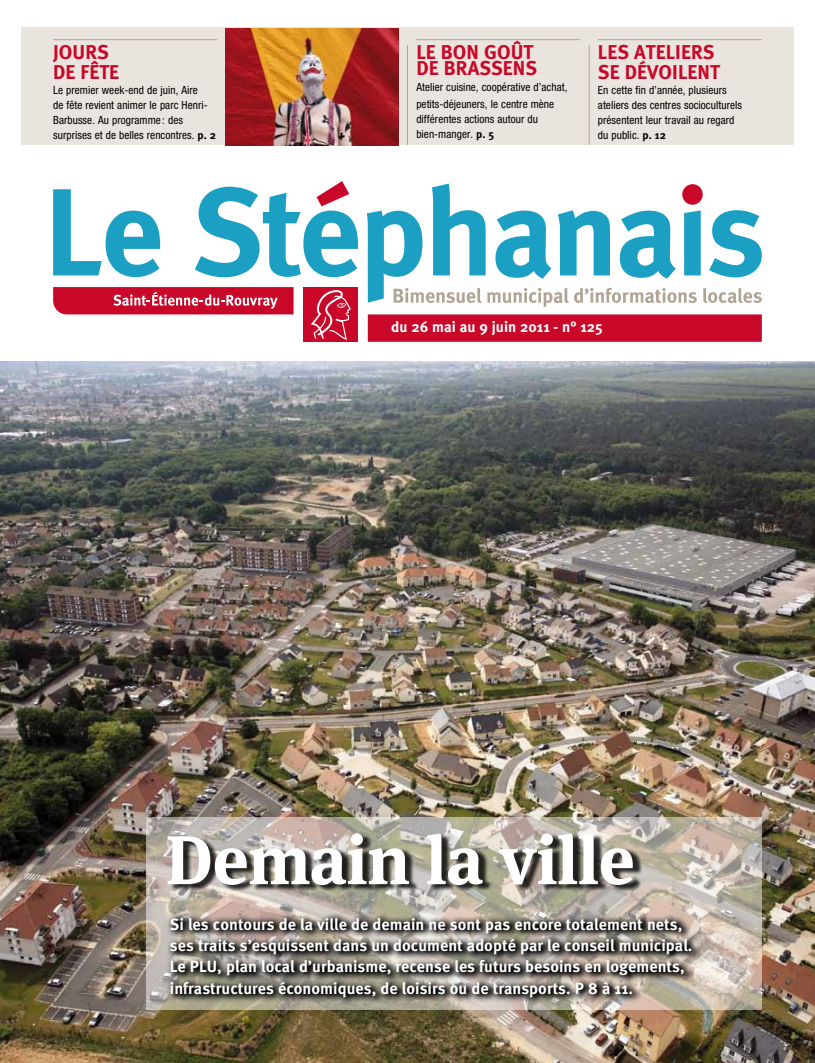
<style>
.page{position:relative;width:815px;height:1063px;background:#fff}
.page>*{position:absolute;margin:0;border:0;box-sizing:border-box;transform-origin:0 0}
.t1{font:700 68.75px "Meta Serif OT";color:#fff}
.t2{font:700 20px/20px "Meta";letter-spacing:.005em;color:#c90829}
.t3{font:700 16.25px/21.2px "Meta";letter-spacing:.005em;color:#fff}
.t4{font:700 15px "Meta";letter-spacing:.005em;color:#fff}
.t5{font:condensed 11.25px/15px "Helvetica Neue";letter-spacing:.005em;color:#000}
.s1{font-family:"Meta";font-weight:700;font-stretch:normal}
</style>
<div class="page">
<div style="left:21px;top:27px;width:773px;height:123px;background:#e9e4de"></div>
<hr style="left:53px;top:39px;width:164px;height:1px;background:#b0a495">
<hr style="left:416px;top:39px;width:164px;height:1px;background:#b0a495">
<hr style="left:598px;top:39px;width:164px;height:1px;background:#b0a495">
<hr style="left:407px;top:45px;width:1px;height:100px;background:#b0a495">
<img style="left:226px;top:28px;width:173px;height:118px">
<div style="left:0;top:146px;width:815px;height:230px;background:#fff"></div>
<div style="left:303px;top:287px;width:55px;height:55px;background:#c90829"></div>
<svg style="left:311px;top:290px;width:40px;height:50px"></svg>
<svg style="left:53px;top:189px;width:107px;height:88px"></svg>
<svg style="left:195px;top:181px;width:163px;height:96px"></svg>
<svg style="left:367px;top:184px;width:395px;height:123px"></svg>
<svg style="left:368px;top:314px;width:394px;height:28px;background:#ca0d2d"></svg>
<svg style="left:53px;top:287px;width:241px;height:27px;background:#cf2643"></svg>
<img style="left:0;top:361px;width:815px;height:702px">
<hr style="left:589px;top:45px;width:1px;height:100px;background:#b0a495">
<svg style="left:146px;top:817px;width:616px;height:193px;background:#c2b9ad"></svg>
<svg style="left:164px;top:911px;width:536px;height:94px;background:#726c65"></svg>
<div style="left:169px;top:833px;width:473px;height:58px;background:#000;opacity:.8"></div>
<h2 class="t2" style="left:53px;top:42px;width:68px">Jours de fête</h2>
<p class="t5" style="left:53px;top:82px;width:164px">Le premier week-end de juin, Aire<br>de fête revient animer le parc Henri-Barbusse. Au programme : des surprises et de belles rencontres. <span class="s1">p. 2</span></p>
<h2 class="t2" style="left:416px;top:44px;width:122px;line-height:16.2px">Le bon goût de Brassens</h2>
<p class="t5" style="left:416px;top:79px;width:153px;line-height:16.2px">Atelier cuisine, coopérative d’achat, petits-déjeuners, le centre mène</p>
<p class="t5" style="left:416px;top:111px;width:123px">différentes actions autour du bien-manger. <span class="s1">p. 5</span></p>
<h2 class="t2" style="left:598px;top:42px;width:123px">Les ateliers se dévoilent</h2>
<p class="t5" style="left:598px;top:82px;width:146px">En cette fin d’année, plusieurs ateliers des centres socioculturels présentent leur travail au regard du public. <span class="s1">p. 12</span></p>
<h3 class="t4" style="left:391px;top:318px;width:213px">du 26 mai au 9 juin 2011 - n° 125</h3>
<h1 class="t1" style="left:166px;top:818px;width:471px">Demain la ville</h1>
<p class="t3" style="left:170px;top:913px;width:524px">Si les contours de la ville de demain ne sont pas encore totalement nets, ses traits s’esquissent dans un document adopté par le conseil municipal.<br>Le PLU, plan local d’urbanisme, recense les futurs besoins en logements, infrastructures économiques, de loisirs ou de transports. P 8 à 11.</p>
</div>
